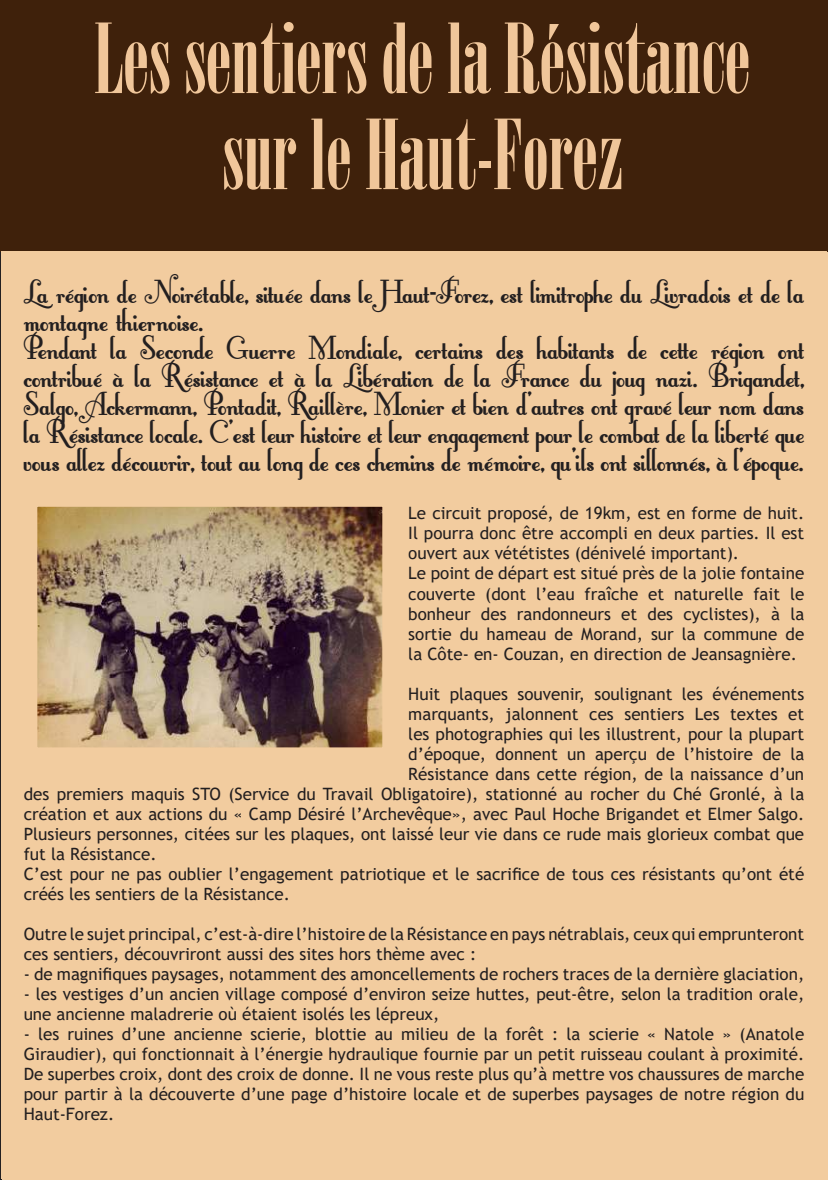
<style>
.page{position:relative;width:828px;height:1180px;background:#fff}
.page>*{position:absolute;margin:0;border:0;box-sizing:border-box;transform-origin:0 0}
.t1{font:96px/96px "Onyx";color:#f0c69a;text-align:center}
.t2{font:40px "Fontleroy Brown";color:#231f20}
.t3{font:17px/20px "Trebuchet MS";color:#231f20}
</style>
<div class="page">
<div style="left:0;top:0;width:828px;height:251px;background:#3f210b"></div>
<div style="left:1px;top:251px;width:826px;height:927px;background:#f2cc9f"></div>
<img style="left:38px;top:507px;width:343px;height:239px">
<h1 class="t1" style="left:95px;top:11px;width:657px">Les sentiers de la Résistance sur le Haut-Forez</h1>
<h2 class="t2" style="left:24px;top:274px;width:782px">La région de Noirétable, située dans le Haut-Forez, est limitrophe du Livradois et de la</h2>
<h2 class="t2" style="left:24px;top:302px;width:182px">montagne thiernoise.</h2>
<h2 class="t2" style="left:24px;top:330px;width:782px">Pendant la Seconde Guerre Mondiale, certains des habitants de cette région ont</h2>
<h2 class="t2" style="left:24px;top:358px;width:782px">contribué à la Résistance et à la Libération de la France du joug nazi. Brigandet,</h2>
<h2 class="t2" style="left:24px;top:386px;width:782px">Salgo, Ackermann, Pontadit, Raillère, Monier et bien d’autres ont gravé leur nom dans</h2>
<h2 class="t2" style="left:24px;top:414px;width:782px">la Résistance locale. C’est leur histoire et leur engagement pour le combat de la liberté que</h2>
<h2 class="t2" style="left:24px;top:442px;width:782px">vous allez découvrir, tout au long de ces chemins de mémoire, qu’ils ont sillonnés, à l’époque.</h2>
<p class="t3" style="left:408px;top:503px;width:397px">Le circuit proposé, de 19km, est en forme de huit.<br>Il pourra donc être accompli en deux parties. Il est ouvert aux vététistes (dénivelé important).<br>Le point de départ est situé près de la jolie fontaine couverte (dont l’eau fraîche et naturelle fait le bonheur des randonneurs et des cyclistes), à la sortie du hameau de Morand, sur la commune de la Côte- en- Couzan, en direction de Jeansagnière.</p>
<p class="t3" style="left:408px;top:683px;width:397px">Huit plaques souvenir, soulignant les événements</p>
<p class="t3" style="left:408px;top:703px;width:397px">marquants, jalonnent ces sentiers Les textes et</p>
<p class="t3" style="left:408px;top:723px;width:397px">les photographies qui les illustrent, pour la plupart</p>
<p class="t3" style="left:408px;top:743px;width:397px">d’époque, donnent un aperçu de l’histoire de la</p>
<p class="t3" style="left:408px;top:763px;width:397px">Résistance dans cette région, de la naissance d’un</p>
<p class="t3" style="left:24px;top:783px;width:782px">des premiers maquis STO (Service du Travail Obligatoire), stationné au rocher du Ché Gronlé, à la</p>
<p class="t3" style="left:24px;top:803px;width:782px">création et aux actions du « Camp Désiré l’Archevêque», avec Paul Hoche Brigandet et Elmer Salgo.</p>
<p class="t3" style="left:24px;top:823px;width:782px">Plusieurs personnes, citées sur les plaques, ont laissé leur vie dans ce rude mais glorieux combat que</p>
<p class="t3" style="left:24px;top:843px;width:135px">fut la Résistance.</p>
<p class="t3" style="left:24px;top:863px;width:782px">C’est pour ne pas oublier l’engagement patriotique et le sacrifice de tous ces résistants qu’ont été</p>
<p class="t3" style="left:24px;top:883px;width:268px">créés les sentiers de la Résistance.</p>
<p class="t3" style="left:24px;top:923px;width:782px">Outre le sujet principal, c’est-à-dire l’histoire de la Résistance en pays nétrablais, ceux qui emprunteront ces sentiers, découvriront aussi des sites hors thème avec :</p>
<p class="t3" style="left:24px;top:963px;width:782px">- de magnifiques paysages, notamment des amoncellements de rochers traces de la dernière glaciation,</p>
<p class="t3" style="left:24px;top:983px;width:782px">- les vestiges d’un ancien village composé d’environ seize huttes, peut-être, selon la tradition orale, une ancienne maladrerie où étaient isolés les lépreux,</p>
<p class="t3" style="left:24px;top:1023px;width:782px;text-align:justify">- les ruines d’une ancienne scierie, blottie au milieu de la forêt : la scierie « Natole » (Anatole Giraudier), qui fonctionnait à l’énergie hydraulique fournie par un petit ruisseau coulant à proximité.<br>De superbes croix, dont des croix de donne. Il ne vous reste plus qu’à mettre vos chaussures de marche pour partir à la découverte d’une page d’histoire locale et de superbes paysages de notre région du Haut-Forez.</p>
</div>
